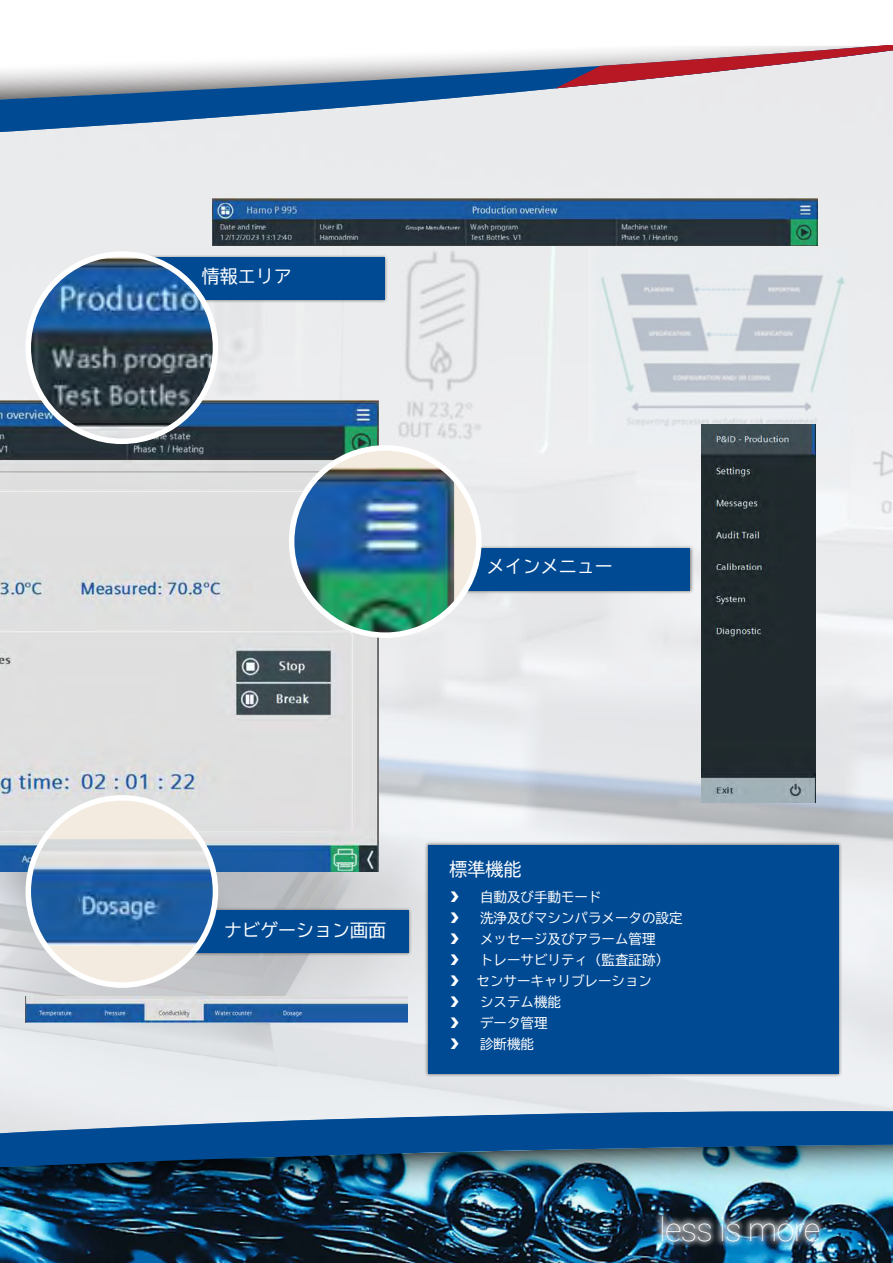
<style>
.page{position:relative;width:893px;height:1263px;background:#fff}
.page>*{position:absolute;margin:0;border:0;box-sizing:border-box;transform-origin:0 0}
.t1{font:100 33px "Roboto";letter-spacing:-.025em;color:#fff}
.t2{font:18px "BIZUD Gothic";color:#fff}
.t3{font:13.5px/21px "BIZUD Gothic";color:#fff}
.t4{font:13.5px "Glyphter";color:#fff}
.t5{font:700 10.5px "Khmer UI";color:#fff}
.s1{font-family:"Glyphter"}
</style>
<div class="page">
<img style="left:0;top:1233px;width:893px;height:30px">
<div style="left:0;top:167px;width:893px;height:517px;background:#eaebed"></div>
<img style="left:0;top:684px;width:893px;height:420px">
<img style="left:0;top:1104px;width:893px;height:129px">
<svg style="left:0;top:53px;width:893px;height:114px;background:#bfcbd8"></svg>
<svg style="left:556px;top:46px;width:337px;height:42px;background:#d1a7ae"></svg>
<img style="left:0;top:401px;width:378px;height:471px">
<img style="left:26px;top:997px;width:381px;height:25px">
<div style="left:424px;top:841px;width:418px;height:236px;background:#000;opacity:.5"></div>
<div style="left:428px;top:845px;width:411px;height:229px;background:#004a94"></div>
<div style="left:455px;top:545px;width:239px;height:49px;background:#000;opacity:.5"></div>
<div style="left:458px;top:549px;width:232px;height:42px;background:#004a94"></div>
<div style="left:124px;top:254px;width:265px;height:49px;background:#000;opacity:.5"></div>
<div style="left:128px;top:257px;width:257px;height:43px;background:#004a94"></div>
<div style="left:191px;top:907px;width:221px;height:49px;background:#000;opacity:.5"></div>
<div style="left:195px;top:911px;width:213px;height:42px;background:#004a94"></div>
<svg style="left:292px;top:448px;width:187px;height:187px;background:#f4ece3"></svg>
<img style="left:292px;top:468px;width:162px;height:167px">
<div style="left:289px;top:445px;width:193px;height:193px;border:6px solid #fff;border-radius:50%"></div>
<img style="left:28px;top:258px;width:187px;height:183px">
<div style="left:26px;top:251px;width:192px;height:193px;border:6px solid #fff;border-radius:50%"></div>
<div style="left:28px;top:798px;width:187px;height:187px;background:#f4ebe0;border-radius:50%"></div>
<img style="left:28px;top:839px;width:187px;height:106px">
<div style="left:26px;top:795px;width:192px;height:193px;border:6px solid #fff;border-radius:50%"></div>
<img style="left:588px;top:249px;width:258px;height:195px">
<img style="left:213px;top:199px;width:604px;height:47px">
<img style="left:701px;top:425px;width:114px;height:378px">
<div style="left:654px;top:1209px;width:172px;height:40px;background:#fff;opacity:.75"></div>
<h2 class="t2" style="left:202px;top:267px;width:91px">情報エリア</h2>
<h2 class="t2" style="left:487px;top:557px;width:127px">メインメニュー</h2>
<h2 class="t2" style="left:224px;top:921px;width:163px">ナビゲーション画面</h2>
<h2 class="t2" style="left:450px;top:860px;width:73px">標準機能</h2>
<p class="t4" style="left:450px;top:890px;width:15px">d</p>
<p class="t3" style="left:480px;top:887px;width:123px">自動及び手動モード</p>
<p class="t4" style="left:450px;top:911px;width:15px">d</p>
<p class="t3" style="left:480px;top:908px;width:204px">洗浄及びマシンパラメータの設定</p>
<p class="t4" style="left:450px;top:932px;width:15px">d</p>
<p class="t3" style="left:480px;top:929px;width:177px">メッセージ及びアラーム管理</p>
<p class="t4" style="left:450px;top:953px;width:15px">d</p>
<p class="t3" style="left:450px;top:950px;width:214px;text-indent:30px">トレーサビリティ (監査証跡) <span class="s1">d</span> センサーキャリブレーション</p>
<p class="t4" style="left:450px;top:995px;width:15px">d</p>
<p class="t3" style="left:480px;top:992px;width:82px">システム機能</p>
<p class="t4" style="left:450px;top:1016px;width:15px">d</p>
<p class="t3" style="left:480px;top:1013px;width:69px">データ管理</p>
<p class="t4" style="left:450px;top:1037px;width:15px">d</p>
<p class="t3" style="left:480px;top:1034px;width:55px">診断機能</p>
<h1 class="t1" style="left:659px;top:1206px;width:163px">less is more</h1>
<p class="t5" style="left:721px;top:1220px;width:78px">alphaphoenix |</p>
</div>
